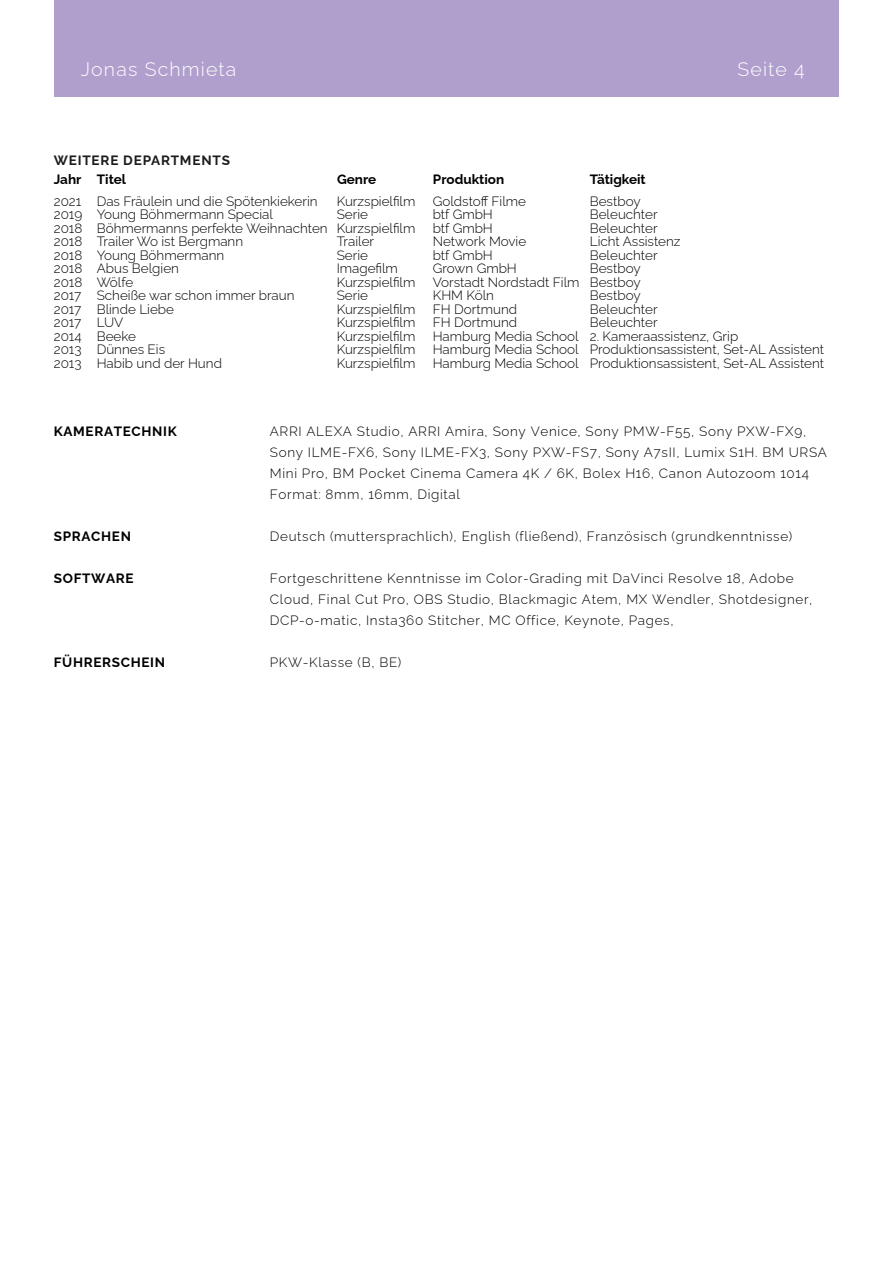
<style>
.page{position:relative;width:893px;height:1263px;background:#fff}
.page>*{position:absolute;margin:0;border:0;box-sizing:border-box;transform-origin:0 0}
.t1{font:300 19.5px "Raleway";letter-spacing:.06em;color:#fff}
.t2{font:300 13.5px/13.5px "Raleway";color:#000}
.t3{font:300 13.5px/21px "Raleway";letter-spacing:.05em;color:#000}
.t4{font:700 13.5px "Raleway";letter-spacing:.05em;color:#000}
.t5{font:700 13.5px "Raleway";color:#000}
.t6{font:700 13.5px "Raleway";letter-spacing:.06em;color:#1e1c1a}
</style>
<div class="page">
<div style="left:54px;top:0;width:785px;height:97px;background:#b09fcd"></div>
<h1 class="t1" style="left:81px;top:57px;width:157px">Jonas Schmieta</h1>
<h1 class="t1" style="left:737px;top:57px;width:69px">Seite 4</h1>
<p class="t6" style="left:54px;top:152px;width:178px">WEITERE DEPARTMENTS</p>
<p class="t2" style="left:54px;top:194px;width:30px;text-align:justify">2021<br>2019<br>2018<br>2018<br>2018<br>2018<br>2018<br>2017<br>2017<br>2017<br>2014<br>2013<br>2013</p>
<p class="t2" style="left:97px;top:194px;width:232px">Das Fräulein und die Spötenkiekerin<br>Young Böhmermann Special<br>Böhmermanns perfekte Weihnachten<br>Trailer Wo ist Bergmann<br>Young Böhmermann<br>Abus Belgien<br>Wölfe<br>Scheiße war schon immer braun<br>Blinde Liebe<br>LUV<br>Beeke<br>Dünnes Eis<br>Habib und der Hund</p>
<p class="t2" style="left:337px;top:194px;width:80px">Kurzspielfilm<br>Serie<br>Kurzspielfilm<br>Trailer<br>Serie<br>Imagefilm<br>Kurzspielfilm<br>Serie<br>Kurzspielfilm<br>Kurzspielfilm<br>Kurzspielfilm<br>Kurzspielfilm<br>Kurzspielfilm</p>
<p class="t2" style="left:433px;top:194px;width:148px">Goldstoff Filme<br>btf GmbH<br>btf GmbH<br>Network Movie<br>btf GmbH<br>Grown GmbH<br>Vorstadt Nordstadt Film<br>KHM Köln<br>FH Dortmund<br>FH Dortmund<br>Hamburg Media School<br>Hamburg Media School<br>Hamburg Media School</p>
<p class="t2" style="left:590px;top:194px;width:92px">Bestboy<br>Beleuchter<br>Beleuchter<br>Licht Assistenz<br>Beleuchter<br>Bestboy<br>Bestboy<br>Bestboy<br>Beleuchter<br>Beleuchter</p>
<p class="t5" style="left:54px;top:171px;width:74px">Jahr Titel</p>
<p class="t4" style="left:337px;top:171px;width:41px">Genre</p>
<p class="t5" style="left:433px;top:171px;width:73px">Produktion</p>
<p class="t5" style="left:590px;top:171px;width:57px">Tätigkeit</p>
<p class="t2" style="left:590px;top:329px;width:236px">2. Kameraassistenz, Grip<br>Produktionsassistent, Set-AL Assistent<br>Produktionsassistent, Set-AL Assistent</p>
<p class="t4" style="left:54px;top:423px;width:125px">KAMERATECHNIK</p>
<p class="t3" style="left:270px;top:420px;width:559px">ARRI ALEXA Studio, ARRI Amira, Sony Venice, Sony PMW-F55, Sony PXW-FX9, Sony ILME-FX6, Sony ILME-FX3, Sony PXW-FS7, Sony A7sII, Lumix S1H. BM URSA Mini Pro, BM Pocket Cinema Camera 4K / 6K, Bolex H16, Canon Autozoom 1014<br>Format: 8mm, 16mm, Digital</p>
<p class="t4" style="left:54px;top:528px;width:79px">SPRACHEN</p>
<p class="t3" style="left:270px;top:525px;width:524px">Deutsch (muttersprachlich), English (fließend), Französisch (grundkenntnisse)</p>
<p class="t4" style="left:54px;top:570px;width:81px">SOFTWARE</p>
<p class="t3" style="left:270px;top:567px;width:544px">Fortgeschrittene Kenntnisse im Color-Grading mit DaVinci Resolve 18, Adobe<br>Cloud, Final Cut Pro, OBS Studio, Blackmagic Atem, MX Wendler, Shotdesigner,<br>DCP-o-matic, Insta360 Stitcher, MC Office, Keynote, Pages,</p>
<p class="t4" style="left:54px;top:654px;width:113px">FÜHRERSCHEIN</p>
<p class="t3" style="left:270px;top:651px;width:133px">PKW-Klasse (B, BE)</p>
</div>
